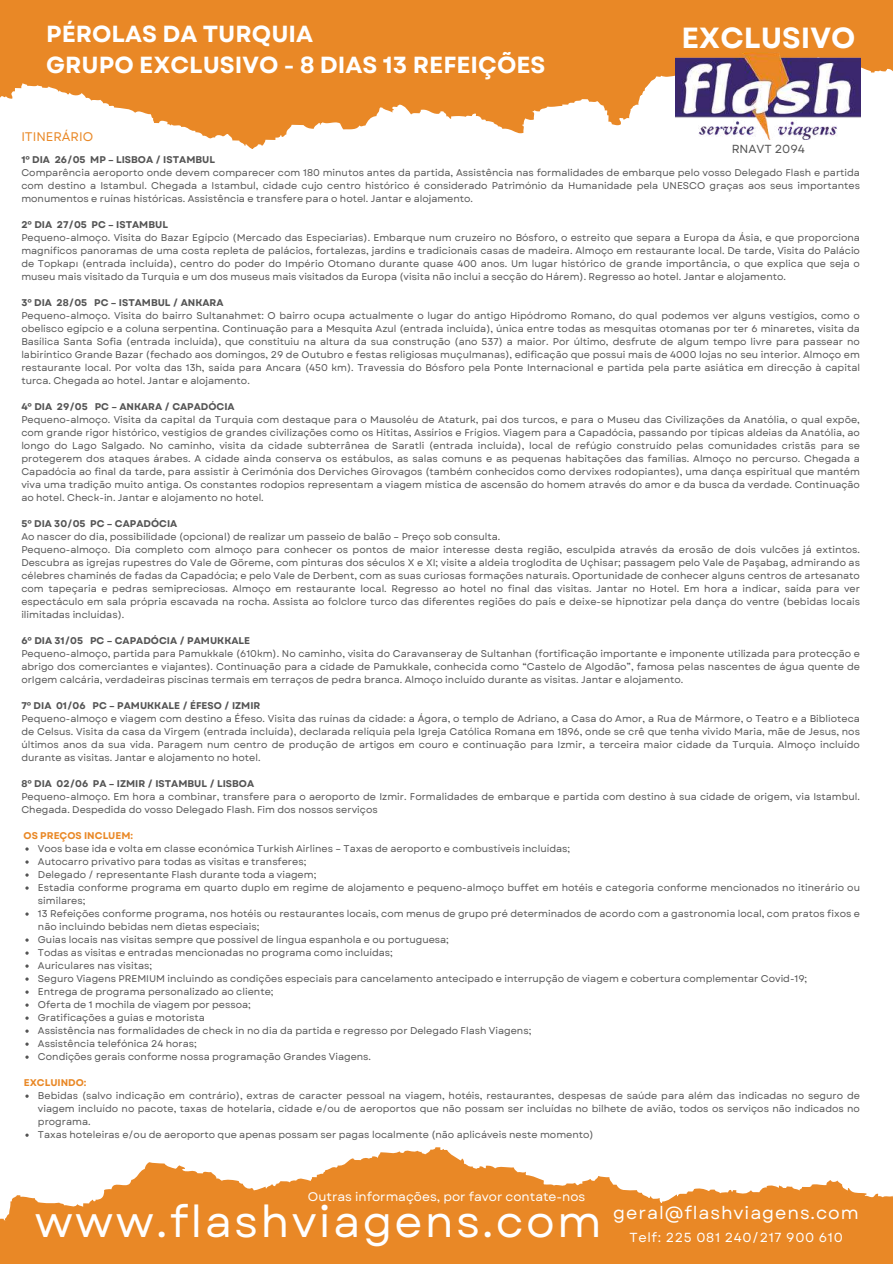
<style>
.page{position:relative;width:893px;height:1264px;background:#fff}
.page>*{position:absolute;margin:0;border:0;box-sizing:border-box;transform-origin:0 0}
.t1{font:43.95px "Garet";letter-spacing:.05em;color:#fff}
.t2{font:700 29.1px "Garet";color:#fff}
.t3{font:700 23.25px/31.5px "Garet";color:#fff}
.t4{font:17.7px "Garet";letter-spacing:.05em;color:#fff}
.t5{font:13.05px "Garet";letter-spacing:.05em;color:#fff}
.t6{font:12.45px "Garet";color:#fff}
.t7{font:12.45px "Garet";color:#e98826}
.t8{font:11.7px "Garet";color:#545454}
.t9{font:9.75px/13px "Garet";color:#545454;text-align:justify}
.t10{font:700 9.75px "Garet";color:#545454}
.t11{font:700 9.75px "Garet";color:#e98826}
</style>
<div class="page">
<svg style="left:153px;top:120px;width:657px;height:27px"></svg>
<svg style="left:0;top:0;width:892px;height:120px;background:#ea9239"></svg>
<img style="left:675px;top:52px;width:185px;height:87px">
<svg style="left:0;top:1136px;width:464px;height:127px"></svg>
<svg style="left:1px;top:1162px;width:891px;height:101px;fill:#e98826"></svg>
<h3 class="t3" style="left:46px;top:18px;width:500px">PÉROLAS DA TURQUIA<br>GRUPO EXCLUSIVO - 8 DIAS 13 REFEIÇÕES</h3>
<p class="t7" style="left:21px;top:127px;width:73px">ITINERÁRIO</p>
<h2 class="t2" style="left:681px;top:17px;width:175px">EXCLUSIVO</h2>
<p class="t8" style="left:731px;top:141px;width:75px">RNAVT 2094</p>
<p class="t10" style="left:21px;top:152px;width:195px">1º DIA 26/05 MP – LISBOA / ISTAMBUL</p>
<p class="t9" style="left:21px;top:166px;width:840px">Comparência aeroporto onde devem comparecer com 180 minutos antes da partida, Assistência nas formalidades de embarque pelo vosso Delegado Flash e partida com destino a Istambul. Chegada a Istambul, cidade cujo centro histórico é considerado Património da Humanidade pela UNESCO graças aos seus importantes monumentos e ruínas históricas. Assistência e transfere para o hotel. Jantar e alojamento.</p>
<p class="t10" style="left:21px;top:217px;width:148px">2º DIA 27/05 PC – ISTAMBUL</p>
<p class="t9" style="left:21px;top:231px;width:840px">Pequeno-almoço. Visita do Bazar Egípcio (Mercado das Especiarias). Embarque num cruzeiro no Bósforo, o estreito que separa a Europa da Ásia, e que proporciona magníficos panoramas de uma costa repleta de palácios, fortalezas, jardins e tradicionais casas de madeira. Almoço em restaurante local. De tarde, Visita do Palácio de Topkapı (entrada incluída), centro do poder do Império Otomano durante quase 400 anos. Um lugar histórico de grande importância, o que explica que seja o museu mais visitado da Turquia e um dos museus mais visitados da Europa (visita não inclui a secção do Hárem). Regresso ao hotel. Jantar e alojamento.</p>
<p class="t10" style="left:21px;top:295px;width:204px">3º DIA 28/05 PC – ISTAMBUL / ANKARA</p>
<p class="t9" style="left:21px;top:309px;width:840px">Pequeno-almoço. Visita do bairro Sultanahmet: O bairro ocupa actualmente o lugar do antigo Hipódromo Romano, do qual podemos ver alguns vestígios, como o obelisco egípcio e a coluna serpentina. Continuação para a Mesquita Azul (entrada incluída), única entre todas as mesquitas otomanas por ter 6 minaretes, visita da Basílica Santa Sofia (entrada incluída), que constituiu na altura da sua construção (ano 537) a maior. Por último, desfrute de algum tempo livre para passear no labiríntico Grande Bazar (fechado aos domingos, 29 de Outubro e festas religiosas muçulmanas), edificação que possui mais de 4000 lojas no seu interior. Almoço em restaurante local. Por volta das 13h, saída para Ancara (450 km). Travessia do Bósforo pela Ponte Internacional e partida pela parte asiática em direcção à capital turca. Chegada ao hotel. Jantar e alojamento.</p>
<p class="t10" style="left:21px;top:399px;width:215px">4º DIA 29/05 PC – ANKARA / CAPADÓCIA</p>
<p class="t9" style="left:21px;top:413px;width:840px">Pequeno-almoço. Visita da capital da Turquia com destaque para o Mausoléu de Ataturk, pai dos turcos, e para o Museu das Civilizações da Anatólia, o qual expõe, com grande rigor histórico, vestígios de grandes civilizações como os Hititas, Assírios e Frígios. Viagem para a Capadócia, passando por típicas aldeias da Anatólia, ao longo do Lago Salgado. No caminho, visita da cidade subterrânea de Saratli (entrada incluída), local de refúgio construído pelas comunidades cristãs para se protegerem dos ataques árabes. A cidade ainda conserva os estábulos, as salas comuns e as pequenas habitações das famílias. Almoço no percurso. Chegada a Capadócia ao final da tarde, para assistir à Cerimónia dos Derviches Girovagos (também conhecidos como dervixes rodopiantes), uma dança espiritual que mantém viva uma tradição muito antiga. Os constantes rodopios representam a viagem mística de ascensão do homem através do amor e da busca da verdade. Continuação ao hotel. Check-in. Jantar e alojamento no hotel.</p>
<p class="t10" style="left:21px;top:516px;width:157px">5º DIA 30/05 PC – CAPADÓCIA</p>
<p class="t9" style="left:21px;top:530px;width:840px;text-align:left">Ao nascer do dia, possibilidade (opcional) de realizar um passeio de balão – Preço sob consulta.<br>Pequeno-almoço. Dia completo com almoço para conhecer os pontos de maior interesse desta região, esculpida através da erosão de dois vulcões já extintos.<br>Descubra as igrejas rupestres do Vale de Göreme, com pinturas dos séculos X e XI; visite a aldeia troglodita de Uçhisar; passagem pelo Vale de Paşabag, admirando as célebres chaminés de fadas da Capadócia; e pelo Vale de Derbent, com as suas curiosas formações naturais. Oportunidade de conhecer alguns centros de artesanato com tapeçaria e pedras semipreciosas. Almoço em restaurante local. Regresso ao hotel no final das visitas. Jantar no Hotel. Em hora a indicar, saída para ver espectáculo em sala própria escavada na rocha. Assista ao folclore turco das diferentes regiões do país e deixe-se hipnotizar pela dança do ventre (bebidas locais ilimitadas incluídas).</p>
<p class="t10" style="left:21px;top:633px;width:230px">6º DIA 31/05 PC – CAPADÓCIA / PAMUKKALE</p>
<p class="t9" style="left:21px;top:647px;width:840px">Pequeno-almoço, partida para Pamukkale (610km). No caminho, visita do Caravanseray de Sultanhan (fortificação importante e imponente utilizada para protecção e abrigo dos comerciantes e viajantes). Continuação para a cidade de Pamukkale, conhecida como “Castelo de Algodão”, famosa pelas nascentes de água quente de orIgem calcária, verdadeiras piscinas termais em terraços de pedra branca. Almoço incluído durante as visitas. Jantar e alojamento.</p>
<p class="t10" style="left:21px;top:698px;width:240px">7º DIA 01/06 PC – PAMUKKALE / ÉFESO / IZMIR</p>
<p class="t9" style="left:21px;top:712px;width:840px">Pequeno-almoço e viagem com destino a Éfeso. Visita das ruínas da cidade: a Ágora, o templo de Adriano, a Casa do Amor, a Rua de Mármore, o Teatro e a Biblioteca de Celsus. Visita da casa da Virgem (entrada incluída), declarada relíquia pela Igreja Católica Romana em 1896, onde se crê que tenha vivido Maria, mãe de Jesus, nos últimos anos da sua vida. Paragem num centro de produção de artigos em couro e continuação para Izmir, a terceira maior cidade da Turquia. Almoço incluído durante as visitas. Jantar e alojamento no hotel.</p>
<p class="t10" style="left:21px;top:776px;width:234px">8º DIA 02/06 PA – IZMIR / ISTAMBUL / LISBOA</p>
<p class="t9" style="left:21px;top:790px;width:840px">Pequeno-almoço. Em hora a combinar, transfere para o aeroporto de Izmir. Formalidades de embarque e partida com destino à sua cidade de origem, via Istambul.<br>Chegada. Despedida do vosso Delegado Flash. Fim dos nossos serviços</p>
<p class="t11" style="left:24px;top:828px;width:111px">OS PREÇOS INCLUEM:</p>
<p class="t9" style="left:38px;top:842px;width:823px;text-align:left">Voos base ida e volta em classe económica Turkish Airlines – Taxas de aeroporto e combustíveis incluídas;<br>Autocarro privativo para todas as visitas e transferes;<br>Delegado / representante Flash durante toda a viagem;<br>Estadia conforme programa em quarto duplo em regime de alojamento e pequeno-almoço buffet em hotéis e categoria conforme mencionados no itinerário ou similares;<br>13 Refeições conforme programa, nos hotéis ou restaurantes locais, com menus de grupo pré determinados de acordo com a gastronomia local, com pratos fixos e não incluindo bebidas nem dietas especiais;<br>Guias locais nas visitas sempre que possível de língua espanhola e ou portuguesa;<br>Todas as visitas e entradas mencionadas no programa como incluídas;<br>Auriculares nas visitas;<br>Seguro Viagens PREMIUM incluindo as condições especiais para cancelamento antecipado e interrupção de viagem e cobertura complementar Covid-19;<br>Entrega de programa personalizado ao cliente;<br>Oferta de 1 mochila de viagem por pessoa;<br>Gratificações a guias e motorista<br>Assistência nas formalidades de check in no dia da partida e regresso por Delegado Flash Viagens;<br>Assistência telefónica 24 horas;<br>Condições gerais conforme nossa programação Grandes Viagens.</p>
<p class="t11" style="left:24px;top:1075px;width:64px">EXCLUINDO:</p>
<p class="t9" style="left:38px;top:1089px;width:823px;text-align:left">Bebidas (salvo indicação em contrário), extras de caracter pessoal na viagem, hotéis, restaurantes, despesas de saúde para além das indicadas no seguro de viagem incluído no pacote, taxas de hotelaria, cidade e/ou de aeroportos que não possam ser incluídas no bilhete de avião, todos os serviços não indicados no programa.<br>Taxas hoteleiras e/ou de aeroporto que apenas possam ser pagas localmente (não aplicáveis neste momento)</p>
<p class="t6" style="left:308px;top:1187px;width:279px">Outras informações, por favor contate-nos</p>
<h1 class="t1" style="left:35px;top:1190px;width:568px">www.flashviagens.com</h1>
<h3 class="t4" style="left:613px;top:1200px;width:247px">geral@flashviagens.com</h3>
<h3 class="t5" style="left:629px;top:1227px;width:215px">Telf: 225 081 240/217 900 610</h3>
</div>
